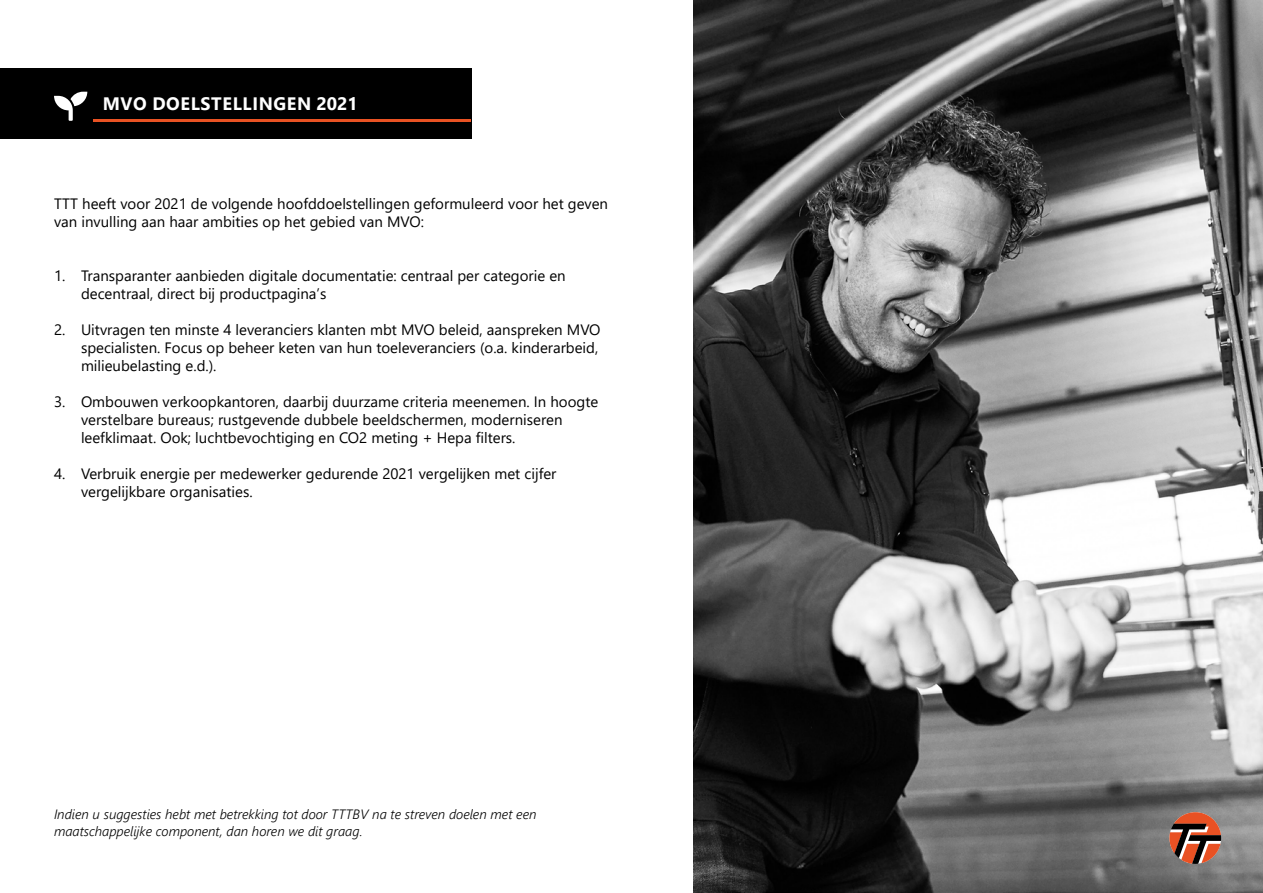
<style>
.page{position:relative;width:1263px;height:893px;background:#fff}
.page>*{position:absolute;margin:0;border:0;box-sizing:border-box;transform-origin:0 0}
.t1{font:700 18px "Segoe UI";letter-spacing:.035em;color:#fff}
.t2{font:15px/18px "Segoe UI";color:#000}
.t3{font:italic 300 13.5px/16.2px "Segoe UI";color:#000}
</style>
<div class="page">
<img style="left:693px;top:0;width:570px;height:893px">
<div style="left:0;top:68px;width:471px;height:71px;background:#000"></div>
<svg style="left:1169px;top:812px;width:52px;height:52px;background:#9b5d4b"></svg>
<hr style="left:94px;top:119px;width:377px;height:2px;background:#e95223">
<svg style="left:54px;top:92px;width:33px;height:29px"></svg>
<p class="t1" style="left:103px;top:87px;width:257px">MVO DOELSTELLINGEN 2021</p>
<p class="t2" style="left:54px;top:193px;width:555px">TTT heeft voor 2021 de volgende hoofddoelstellingen geformuleerd voor het geven van invulling aan haar ambities op het gebied van MVO:</p>
<p class="t2" style="left:81px;top:265px;width:486px;text-indent:-27px">1. Transparanter aanbieden digitale documentatie: centraal per categorie en decentraal, direct bij productpagina’s</p>
<p class="t2" style="left:81px;top:319px;width:521px;text-indent:-27px">2. Uitvragen ten minste 4 leveranciers klanten mbt MVO beleid, aanspreken MVO specialisten. Focus op beheer keten van hun toeleveranciers (o.a. kinderarbeid, milieubelasting e.d.).</p>
<p class="t2" style="left:81px;top:391px;width:519px;text-indent:-27px">3. Ombouwen verkoopkantoren, daarbij duurzame criteria meenemen. In hoogte verstelbare bureaus; rustgevende dubbele beeldschermen, moderniseren leefklimaat. Ook; luchtbevochtiging en CO2 meting + Hepa filters.</p>
<p class="t2" style="left:81px;top:463px;width:477px;text-indent:-27px">4. Verbruik energie per medewerker gedurende 2021 vergelijken met cijfer vergelijkbare organisaties.</p>
<p class="t3" style="left:54px;top:804px;width:484px">Indien u suggesties hebt met betrekking tot door TTTBV na te streven doelen met een maatschappelijke component, dan horen we dit graag.</p>
</div>
